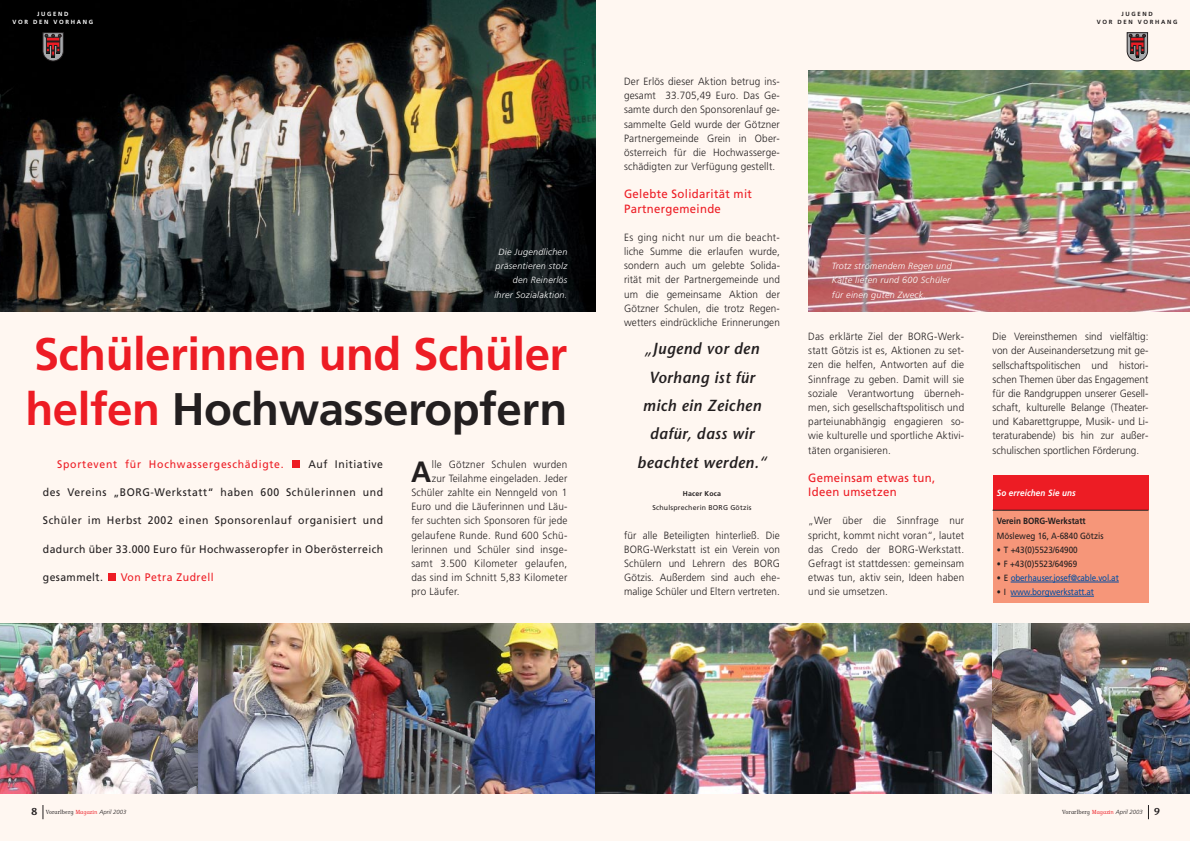
<style>
.page{position:relative;width:1190px;height:841px;background:#fff7f1}
.page>*{position:absolute;margin:0;border:0;box-sizing:border-box;transform-origin:0 0}
.t1{font:700 45.7px/54.8px "Frutiger";letter-spacing:-.01em;color:#ed1c24}
.t2{font:700 29.3px "Frutiger";color:#231f20;scale:.95 1}
.t3{font:italic 600 16px/28.3px "Stone Sans";letter-spacing:.03em;color:#231f20;text-align:center;scale:.95 1}
.t4{font:12px/14.2px "Frutiger";letter-spacing:.03em;color:#ed1c24;scale:.95 1}
.t5{font:11px "Frutiger";letter-spacing:.055em;color:#231f20;scale:.95 1}
.t6{font:11px "Frutiger";letter-spacing:.07em;color:#ed1c24;scale:.95 1}
.t7{font:11px "Frutiger";letter-spacing:.05em;color:#ed1c24;scale:.95 1}
.t8{font:300 10.5px/14.2px "Frutiger";letter-spacing:.015em;color:#231f20;text-align:justify;scale:.95 1}
.t9{font:italic 300 9px/14.2px "Frutiger";letter-spacing:.03em;color:#fff;text-align:right}
.t10{font:9px "Frutiger";color:#231f20;scale:.9 1}
.t11{font:9px "Frutiger";letter-spacing:-.015em;color:#034ea2;scale:.9 1}
.t12{font:700 9px "Frutiger";color:#231f20;scale:.9 1}
.t13{font:italic 700 9px "Frutiger";letter-spacing:.015em;color:#fff;scale:.9 1}
.t14{font:7px "Frutiger";letter-spacing:.03em;color:#231f20}
.t15{font:700 7px "Frutiger";letter-spacing:.03em;color:#231f20}
.t16{font:300 6px "Vorarlberger";letter-spacing:.03em;color:#231f20;scale:.9 1}
.t17{font:700 6px/7.2px "Frutiger";letter-spacing:.28em;color:#231f20;text-align:center}
.t18{font:700 6px/7.2px "Frutiger";letter-spacing:.28em;color:#fff;text-align:center}
.s1{color:#231f20}
.s2{font-family:"Stone Sans";font-weight:600;font-size:10px}
.s3{color:#ed1c24}
.s4{font-family:"Frutiger";font-style:italic}
</style>
<div class="page">
<img style="left:0;top:0;width:596px;height:312px">
<div style="left:108px;top:573px;width:8px;height:8px;background:#ed1c24"></div>
<div style="left:292px;top:460px;width:8px;height:8px;background:#ed1c24"></div>
<div style="left:993px;top:475px;width:155px;height:35px;background:#ed1c24"></div>
<div style="left:993px;top:510px;width:155px;height:93px;background:#f69679"></div>
<hr style="left:993px;top:510px;width:155px;height:1px;background:#231f20">
<hr style="left:1011px;top:582px;width:40px;height:1px;background:#034ea2">
<hr style="left:1051px;top:582px;width:68px;height:1px;background:#034ea2">
<svg style="left:1011px;top:596px;width:19px;height:1px"></svg>
<hr style="left:1030px;top:596px;width:64px;height:1px;background:#034ea2">
<img style="left:808px;top:71px;width:382px;height:241px">
<img style="left:0;top:624px;width:199px;height:170px">
<img style="left:199px;top:624px;width:397px;height:170px">
<img style="left:596px;top:624px;width:397px;height:170px">
<img style="left:993px;top:624px;width:197px;height:170px">
<svg style="left:1127px;top:32px;width:21px;height:29px"></svg>
<svg style="left:1148px;top:805px;width:1px;height:14px"></svg>
<svg style="left:43px;top:32px;width:21px;height:29px"></svg>
<svg style="left:43px;top:805px;width:1px;height:14px"></svg>
<p class="t18" style="left:13px;top:11px;width:82px">JUGEND<br>VOR DEN VORHANG</p>
<p class="t9" style="left:494px;top:246px;width:74px">Die Jugendlichen präsentieren stolz den Reinerlös ihrer Sozialaktion.</p>
<h1 class="t1" style="left:26px;top:331px;width:543px">Schülerinnen und Schüler helfen <span class="s1">Hochwasseropfern</span></h1>
<p class="t6" style="left:57px;top:459px;width:240px">Sportevent für Hochwassergeschädigte.</p>
<p class="t5" style="left:308px;top:459px;width:80px">Auf Initiative</p>
<p class="t5" style="left:43px;top:488px;width:360px">des Vereins „BORG-Werkstatt“ haben 600 Schülerinnen und</p>
<p class="t5" style="left:43px;top:516px;width:360px">Schüler im Herbst 2002 einen Sponsorenlauf organisiert und</p>
<p class="t5" style="left:43px;top:545px;width:360px">dadurch über 33.000 Euro für Hochwasseropfer in Oberösterreich</p>
<p class="t5" style="left:43px;top:573px;width:65px">gesammelt.</p>
<p class="t7" style="left:121px;top:573px;width:100px">Von Petra Zudrell</p>
<h2 class="t2" style="left:411px;top:460px;width:23px">A</h2>
<p class="t8" style="left:432px;top:458px;width:144px">lle Götzner Schulen wurden</p>
<p class="t8" style="left:432px;top:472px;width:144px">zur Teilahme eingeladen. Jeder</p>
<p class="t8" style="left:411px;top:486px;width:166px">Schüler zahlte ein Nenngeld von 1</p>
<p class="t8" style="left:411px;top:500px;width:166px">Euro und die Läuferinnen und Läu-</p>
<p class="t8" style="left:411px;top:514px;width:166px">fer suchten sich Sponsoren für jede</p>
<p class="t8" style="left:411px;top:529px;width:166px">gelaufene Runde. Rund 600 Schü-</p>
<p class="t8" style="left:411px;top:543px;width:166px">lerinnen und Schüler sind insge-</p>
<p class="t8" style="left:411px;top:557px;width:166px">samt 3.500 Kilometer gelaufen,</p>
<p class="t8" style="left:411px;top:571px;width:166px">das sind im Schnitt 5,83 Kilometer</p>
<p class="t8" style="left:411px;top:585px;width:52px">pro Läufer.</p>
<p class="t8" style="left:624px;top:75px;width:166px">Der Erlös dieser Aktion betrug ins&shy;gesamt 33.705,49 Euro. Das Ge&shy;samte durch den Sponsorenlauf ge&shy;sammelte Geld wurde der Götzner Partnergemeinde Grein in Ober&shy;österreich für die Hochwasserge&shy;schädigten zur Verfügung gestellt.</p>
<p class="t4" style="left:624px;top:188px;width:136px">Gelebte Solidarität mit<br>Partnergemeinde</p>
<p class="t8" style="left:624px;top:231px;width:166px">Es ging nicht nur um die beacht&shy;liche Summe die erlaufen wurde, sondern auch um gelebte Solida&shy;rität mit der Partnergemeinde und um die gemeinsame Aktion der Götzner Schulen, die trotz Regen&shy;wetters eindrückliche Erinnerungen</p>
<h3 class="t3" style="left:637px;top:336px;width:138px">„Jugend vor den<br>Vorhang ist für mich ein Zeichen dafür, dass wir beachtet werden.“</h3>
<p class="t15" style="left:683px;top:490px;width:40px">Hacer Koca</p>
<p class="t14" style="left:652px;top:504px;width:101px">Schulsprecherin BORG Götzis</p>
<p class="t8" style="left:624px;top:529px;width:166px">für alle Beteiligten hinterließ. Die BORG-Werkstatt ist ein Verein von Schülern und Lehrern des BORG Götzis. Außerdem sind auch ehe&shy;malige Schüler und Eltern vertreten.</p>
<p class="t9" style="left:832px;top:260px;width:121px;text-align:left">Trotz strömendem Regen und<br>Kälte liefen rund 600 Schüler für einen guten Zweck.</p>
<p class="t8" style="left:808px;top:330px;width:166px">Das erklärte Ziel der BORG-Werk&shy;statt Götzis ist es, Aktionen zu set&shy;zen die helfen, Antworten auf die Sinnfrage zu geben. Damit will sie soziale Verantwortung überneh&shy;men, sich gesellschaftspolitisch und parteiunabhängig engagieren so&shy;wie kulturelle und sportliche Aktivi&shy;täten organisieren.</p>
<p class="t4" style="left:808px;top:472px;width:135px">Gemeinsam etwas tun,<br>Ideen umsetzen</p>
<p class="t8" style="left:808px;top:514px;width:166px">„Wer über die Sinnfrage nur spricht, kommt nicht voran“, lautet das Credo der BORG-Werkstatt.<br>Gefragt ist stattdessen: gemeinsam etwas tun, aktiv sein, Ideen haben und sie umsetzen.</p>
<p class="t17" style="left:1097px;top:11px;width:82px">JUGEND<br>VOR DEN VORHANG</p>
<p class="t8" style="left:993px;top:330px;width:166px">Die Vereinsthemen sind vielfältig: von der Auseinandersetzung mit ge&shy;sellschaftspolitischen und histori&shy;schen Themen über das Engagement für die Randgruppen unserer Gesell&shy;schaft, kulturelle Belange (Theater&shy;und Kabarettgruppe, Musik- und Li&shy;teraturabende) bis hin zur außer&shy;schulischen sportlichen Förderung.</p>
<p class="t13" style="left:997px;top:489px;width:89px">So erreichen Sie uns</p>
<p class="t12" style="left:997px;top:518px;width:100px">Verein BORG-Werkstatt</p>
<p class="t10" style="left:997px;top:532px;width:120px">Mösleweg 16, A-6840 Götzis</p>
<p class="t10" style="left:997px;top:546px;width:91px">• T +43(0)5523/64900</p>
<p class="t10" style="left:997px;top:560px;width:91px">• F +43(0)5523/64969</p>
<p class="t11" style="left:997px;top:574px;width:137px"><span class="s1">• E</span> oberhauser.josef@cable.vol.at</p>
<p class="t11" style="left:997px;top:589px;width:110px"><span class="s1">• I</span> www.borgwerkstatt.at</p>
<p class="t16" style="left:32px;top:810px;width:107px"><span class="s2">8</span> Vorarlberg <span class="s3">Magazin</span> <span class="s4">April 2003</span></p>
<p class="t16" style="left:1062px;top:810px;width:110px">Vorarlberg <span class="s3">Magazin</span> <span class="s4">April 2003</span> <span class="s2">9</span></p>
</div>
